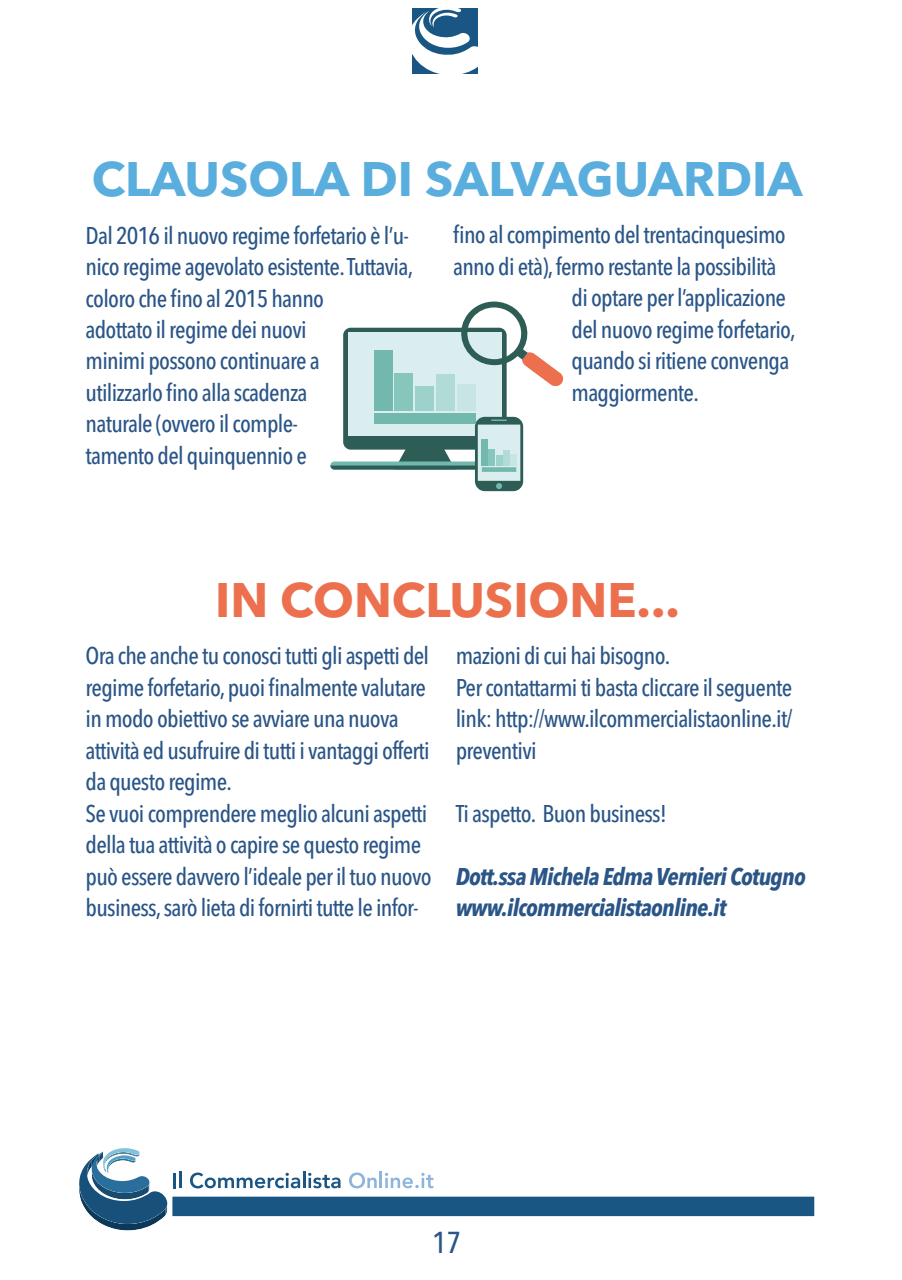
<style>
.page{position:relative;width:902px;height:1280px;background:#fff}
.page>*{position:absolute;margin:0;border:0;box-sizing:border-box;transform-origin:0 0}
.t1{font:700 48px "Avenir Next LT Pro";color:#5aaedd}
.t2{font:700 48px "Avenir Next LT Pro";color:#ec704e}
.t3{font:500 condensed 30px "Avenir Next LT Pro";color:#2a5587}
.t4{font:500 condensed 24px/31.5px "Avenir Next LT Pro";letter-spacing:-.03em;color:#2a5587}
.t5{font:italic 700 condensed 24px/31.5px "Avenir Next LT Pro";letter-spacing:-.03em;color:#2a5587}
</style>
<div class="page">
<svg style="left:79px;top:1148px;width:89px;height:82px"></svg>
<hr style="left:173px;top:1173px;width:3px;height:15px;background:#1a5683">
<svg style="left:179px;top:1172px;width:2px;height:16px"></svg>
<svg style="left:190px;top:1172px;width:150px;height:16px"></svg>
<svg style="left:349px;top:1172px;width:27px;height:16px"></svg>
<hr style="left:379px;top:1172px;width:3px;height:16px;background:#8eb5dc">
<svg style="left:385px;top:1173px;width:48px;height:15px"></svg>
<div style="left:172px;top:1197px;width:642px;height:19px;background:#1a5683"></div>
<svg style="left:412px;top:8px;width:66px;height:66px"></svg>
<div style="left:343px;top:328px;width:163px;height:122px;background:#2e5d56;border-radius:8px"></div>
<svg style="left:330px;top:442px;width:145px;height:28px"></svg>
<div style="left:348px;top:332px;width:153px;height:104px;background:#dbeeef"></div>
<div style="left:475px;top:417px;width:48px;height:74px;background:#2e5d56;border-radius:10px"></div>
<div style="left:477px;top:425px;width:43px;height:56px;background:#dbeeef"></div>
<svg style="left:491px;top:419px;width:16px;height:2px"></svg>
<svg style="left:496px;top:483px;width:6px;height:6px"></svg>
<svg style="left:457px;top:301px;width:107px;height:86px"></svg>
<div style="left:374px;top:414px;width:102px;height:10px;background:#72b8ad"></div>
<div style="left:374px;top:350px;width:18px;height:61px;background:#72b8ad"></div>
<div style="left:395px;top:373px;width:18px;height:38px;background:#86c6bb"></div>
<div style="left:416px;top:386px;width:18px;height:25px;background:#9cd2ca"></div>
<div style="left:437px;top:374px;width:18px;height:37px;background:#b1dbd5"></div>
<div style="left:457px;top:385px;width:19px;height:26px;background:#c7e5e2"></div>
<div style="left:482px;top:467px;width:34px;height:5px;background:#72b8ad"></div>
<div style="left:482px;top:440px;width:6px;height:26px;background:#72b8ad"></div>
<div style="left:489px;top:450px;width:6px;height:16px;background:#86c6bb"></div>
<div style="left:496px;top:455px;width:6px;height:11px;background:#9cd2ca"></div>
<div style="left:503px;top:450px;width:6px;height:16px;background:#b1dbd5"></div>
<div style="left:510px;top:455px;width:6px;height:11px;background:#c7e5e2"></div>
<h1 class="t1" style="left:92px;top:150px;width:712px">CLAUSOLA DI SALVAGUARDIA</h1>
<p class="t4" style="left:86px;top:219px;width:329px">Dal 2016 il nuovo regime forfetario è l’u&shy;nico regime agevolato esistente. Tuttavia, coloro che fino al 2015 hanno<br>adottato il regime dei nuovi<br>minimi possono continuare a<br>utilizzarlo fino alla scadenza<br>naturale (ovvero il comple-<br>tamento del quinquennio e</p>
<p class="t4" style="left:453px;top:219px;width:334px">fino al compimento del trentacinquesimo</p>
<p class="t4" style="left:453px;top:251px;width:325px">anno di età), fermo restante la possibilità</p>
<p class="t4" style="left:571px;top:282px;width:216px">di optare per l’applicazione</p>
<p class="t4" style="left:571px;top:314px;width:225px">del nuovo regime forfetario,</p>
<p class="t4" style="left:571px;top:345px;width:219px">quando si ritiene convenga</p>
<p class="t4" style="left:571px;top:377px;width:129px">maggiormente.</p>
<h1 class="t2" style="left:215px;top:570px;width:466px">IN CONCLUSIONE...</h1>
<p class="t4" style="left:86px;top:640px;width:348px">Ora che anche tu conosci tutti gli aspetti del regime forfetario, puoi finalmente valutare in modo obiettivo se avviare una nuova attività ed usufruire di tutti i vantaggi offerti da questo regime.<br>Se vuoi comprendere meglio alcuni aspetti della tua attività o capire se questo regime può essere davvero l’ideale per il tuo nuovo business, sarò lieta di fornirti tutte le infor-</p>
<p class="t4" style="left:455px;top:640px;width:338px">mazioni di cui hai bisogno.<br>Per contattarmi ti basta cliccare il seguente link: http://www.ilcommercialistaonline.it/ preventivi</p>
<p class="t4" style="left:455px;top:797px;width:213px">Ti aspetto. Buon business!</p>
<p class="t5" style="left:455px;top:860px;width:351px">Dott.ssa Michela Edma Vernieri Cotugno www.ilcommercialistaonline.it</p>
<p class="t3" style="left:432px;top:1224px;width:30px">17</p>
</div>
